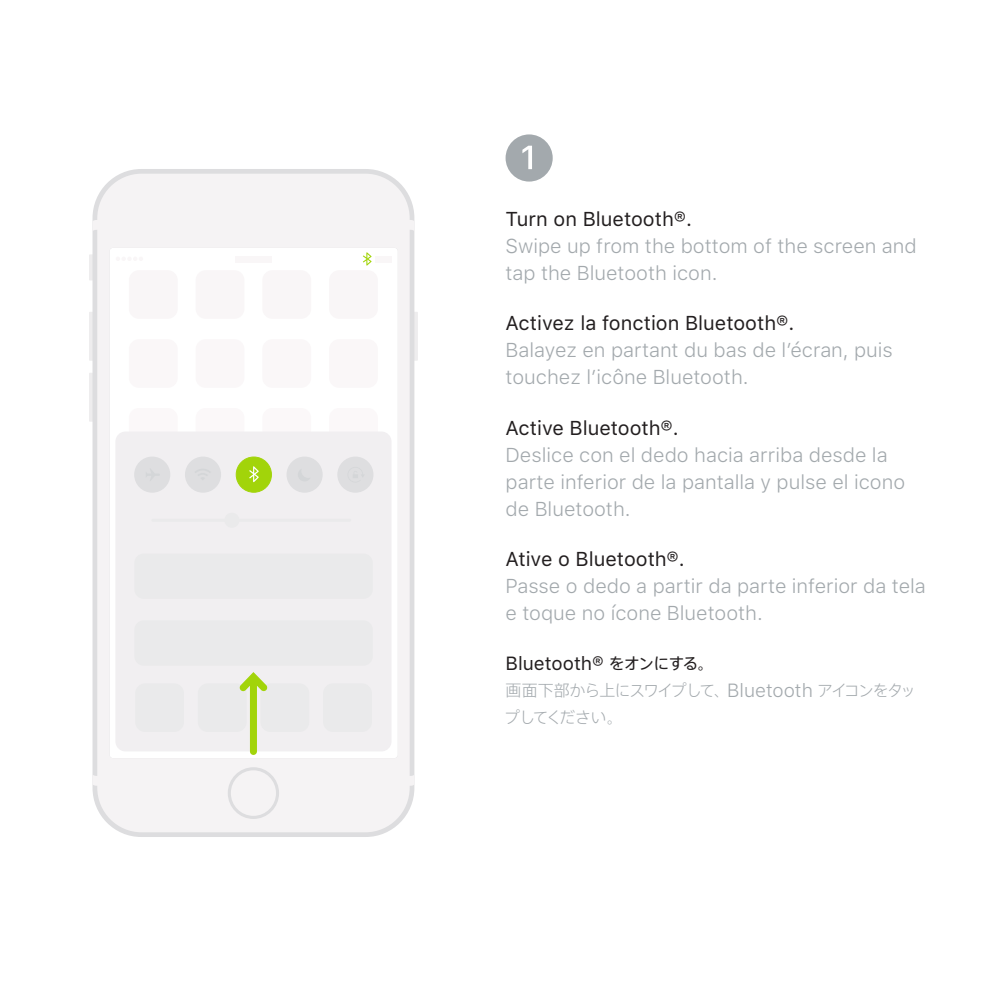
<style>
.page{position:relative;width:998px;height:1006px;background:#fff}
.page>*{position:absolute;margin:0;border:0;box-sizing:border-box;transform-origin:0 0}
.Body{font:300 20px/27.2px "SFUI Text";color:#a3a9ad}
.t1{font:20px "SFUI Text";color:#231f20}
.Body_J{font:100 20px/26.8px "Apple TP";color:#a3a9ad}
.Header_-_J{font:19.2px "SFUI Text";color:#231f20}
.s1{font-family:"Apple TP Text";font-size:20px}
.s2{font-family:"SFUI Text";font-weight:300;font-size:19.2px}
</style>
<div class="page">
<svg style="left:89px;top:312px;width:4px;height:49px"></svg>
<svg style="left:414px;top:312px;width:4px;height:49px"></svg>
<svg style="left:89px;top:373px;width:4px;height:49px"></svg>
<svg style="left:89px;top:254px;width:4px;height:26px"></svg>
<svg style="left:93px;top:174px;width:321px;height:658px;fill:#f9f6f7"></svg>
<div style="left:115px;top:431px;width:276px;height:320px;background:#f1eff1;border-radius:10px"></div>
<div style="left:134px;top:553px;width:239px;height:46px;background:#eaeaeb;border-radius:9px"></div>
<div style="left:134px;top:620px;width:239px;height:45px;background:#eaeaeb;border-radius:9px"></div>
<div style="left:134px;top:456px;width:36px;height:37px;background:#dedee0;border-radius:50%"></div>
<div style="left:185px;top:456px;width:36px;height:37px;background:#dedee0;border-radius:50%"></div>
<div style="left:286px;top:456px;width:37px;height:37px;background:#dedee0;border-radius:50%"></div>
<div style="left:337px;top:456px;width:36px;height:37px;background:#dedee0;border-radius:50%"></div>
<div style="left:236px;top:457px;width:35px;height:35px;background:#a2d40a;border-radius:50%"></div>
<div style="left:236px;top:456px;width:36px;height:37px;border:1px solid #a2d40a;border-radius:50%"></div>
<svg style="left:249px;top:466px;width:10px;height:16px"></svg>
<svg style="left:228px;top:767px;width:51px;height:52px"></svg>
<div style="left:198px;top:683px;width:49px;height:49px;background:#eaeaeb;border-radius:10px"></div>
<div style="left:135px;top:683px;width:49px;height:49px;background:#eaeaeb;border-radius:10px"></div>
<div style="left:260px;top:683px;width:49px;height:49px;background:#eaeaeb;border-radius:10px"></div>
<div style="left:323px;top:683px;width:49px;height:49px;background:#eaeaeb;border-radius:10px"></div>
<svg style="left:239px;top:672px;width:29px;height:83px"></svg>
<svg style="left:505px;top:134px;width:48px;height:48px"></svg>
<p class="t1" style="left:505px;top:205px;width:188px">Turn on Bluetooth®.</p>
<p class="Body" style="left:505px;top:233px;width:413px">Swipe up from the bottom of the screen and tap the Bluetooth icon.</p>
<p class="t1" style="left:505px;top:309px;width:290px">Activez la fonction Bluetooth®.</p>
<p class="Body" style="left:505px;top:337px;width:389px">Balayez en partant du bas de l’écran, puis touchez l’icône Bluetooth.</p>
<p class="t1" style="left:505px;top:413px;width:175px">Active Bluetooth®.</p>
<p class="Body" style="left:505px;top:441px;width:401px">Deslice con el dedo hacia arriba desde la parte inferior de la pantalla y pulse el icono de Bluetooth.</p>
<p class="t1" style="left:505px;top:545px;width:181px">Ative o Bluetooth®.</p>
<p class="Body" style="left:505px;top:573px;width:422px">Passe o dedo a partir da parte inferior da tela e toque no ícone Bluetooth.</p>
<p class="Header_-_J" style="left:505px;top:650px;width:203px">Bluetooth® <span class="s1">をオンにする。</span></p>
<p class="Body_J" style="left:505px;top:677px;width:410px">画面下部から上にスワイプして、 <span class="s2">Bluetooth</span> アイコンをタップしてください。</p>
</div>
